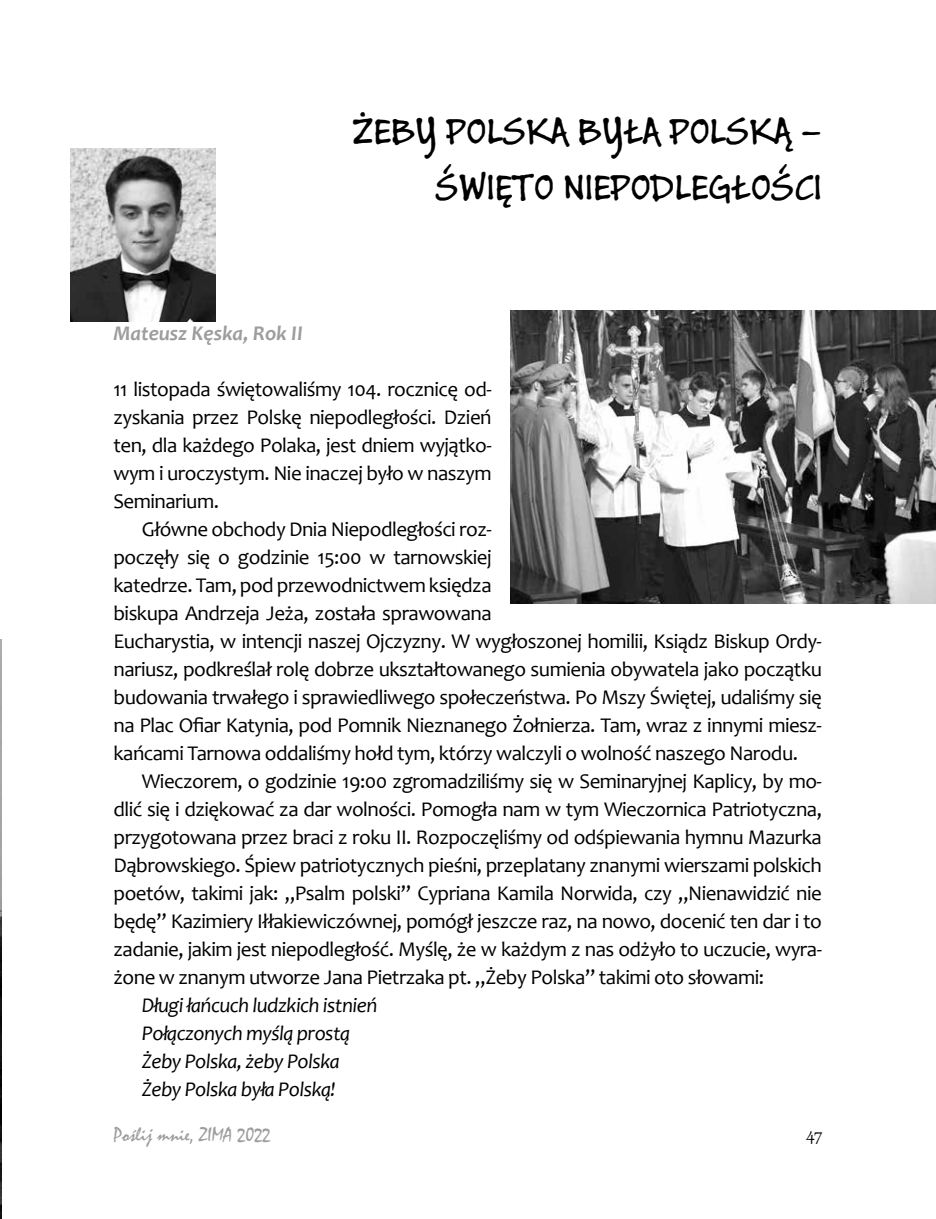
<style>
.page{position:relative;width:936px;height:1219px;background:#fff}
.page>*{position:absolute;margin:0;border:0;box-sizing:border-box;transform-origin:0 0}
.t1{font:41px/56px "Buxton Sketch";color:#000;text-align:right}
.t2{font:22px "Gabriola";color:#000}
.t3{font:21px/28px "Candara";letter-spacing:-.025em;color:#000;text-align:justify}
.t4{font:italic 21px/28px "Candara";letter-spacing:-.025em;color:#000}
.t5{font:italic 700 21px "Candara";color:#9d9d9c}
.t6{font:20px "Mistral";color:#9d9d9c}
</style>
<div class="page">
<img style="left:510px;top:310px;width:425px;height:293px">
<img style="left:71px;top:149px;width:144px;height:173px">
<img style="left:0;top:639px;width:1px;height:580px">
<h1 class="t1" style="left:352px;top:102px;width:471px">ŻEBY POLSKA BYŁA POLSKĄ –<br>ŚWIĘTO NIEPODLEGŁOŚCI</h1>
<p class="t5" style="left:113px;top:320px;width:191px">Mateusz Kęska, Rok II</p>
<p class="t3" style="left:113px;top:375px;width:380px">11 listopada świętowaliśmy 104. rocznicę od&shy;zyskania przez Polskę niepodległości. Dzień ten, dla każdego Polaka, jest dniem wyjątko&shy;wym i uroczystym. Nie inaczej było w naszym Seminarium.</p>
<p class="t3" style="left:113px;top:515px;width:710px;text-align:left;text-indent:28px">Główne obchody Dnia Niepodległości roz-<br>poczęły się o godzinie 15:00 w tarnowskiej<br>katedrze. Tam, pod przewodnictwem księdza<br>biskupa Andrzeja Jeża, została sprawowana<br>Eucharystia, w intencji naszej Ojczyzny. W wygłoszonej homilii, Ksiądz Biskup Ordy&shy;nariusz, podkreślał rolę dobrze ukształtowanego sumienia obywatela jako początku budowania trwałego i sprawiedliwego społeczeństwa. Po Mszy Świętej, udaliśmy się na Plac Ofiar Katynia, pod Pomnik Nieznanego Żołnierza. Tam, wraz z innymi miesz&shy;kańcami Tarnowa oddaliśmy hołd tym, którzy walczyli o wolność naszego Narodu.</p>
<p class="t3" style="left:113px;top:767px;width:710px;text-indent:28px">Wieczorem, o godzinie 19:00 zgromadziliśmy się w Seminaryjnej Kaplicy, by mo&shy;dlić się i dziękować za dar wolności. Pomogła nam w tym Wieczornica Patriotyczna, przygotowana przez braci z roku II. Rozpoczęliśmy od odśpiewania hymnu Mazurka Dąbrowskiego. Śpiew patriotycznych pieśni, przeplatany znanymi wierszami polskich poetów, takimi jak: „Psalm polski” Cypriana Kamila Norwida, czy „Nienawidzić nie będę” Kazimiery Iłłakiewiczównej, pomógł jeszcze raz, na nowo, docenić ten dar i to zadanie, jakim jest niepodległość. Myślę, że w każdym z nas odżyło to uczucie, wyra&shy;żone w znanym utworze Jana Pietrzaka pt. „Żeby Polska” takimi oto słowami:</p>
<p class="t4" style="left:142px;top:991px;width:237px">Długi łańcuch ludzkich istnień<br>Połączonych myślą prostą<br>Żeby Polska, żeby Polska<br>Żeby Polska była Polską!</p>
<p class="t6" style="left:113px;top:1122px;width:158px">Poślij mnie, ZIMA 2022</p>
<p class="t2" style="left:806px;top:1120px;width:18px">47</p>
</div>
